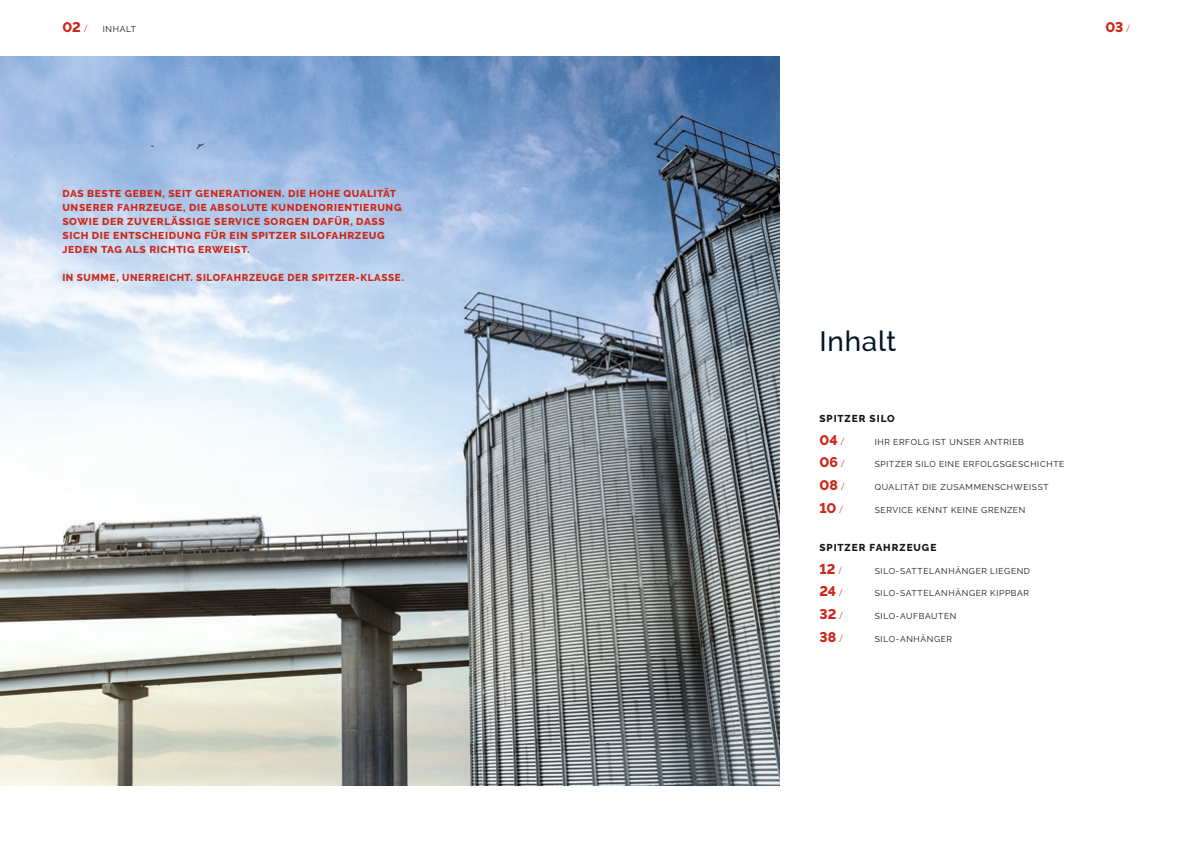
<style>
.page{position:relative;width:1191px;height:842px;background:#fff}
.page>*{position:absolute;margin:0;border:0;box-sizing:border-box;transform-origin:0 0}
.t1{font:500 28px "Raleway";letter-spacing:.025em;color:#021526}
.t2{font:800 14px "Raleway";color:#cb281b}
.t3{font:800 10px/14px "Raleway";letter-spacing:.06em;color:#cb281b}
.t4{font:800 10px "Raleway";letter-spacing:.095em;color:#151616}
.t5{font:8.5px "Raleway";letter-spacing:.075em;color:#151616}
.s1{font-family:"Helvetica Neue LT Std";font-weight:300;font-size:10px}
</style>
<div class="page">
<img style="left:0;top:57px;width:779px;height:728px">
<h2 class="t2" style="left:62px;top:19px;width:27px">02 <span class="s1">/</span></h2>
<h2 class="t2" style="left:1105px;top:19px;width:26px">03 <span class="s1">/</span></h2>
<p class="t5" style="left:103px;top:24px;width:35px">INHALT</p>
<p class="t3" style="left:62px;top:186px;width:340px">DAS BESTE GEBEN, SEIT GENERATIONEN. DIE HOHE QUALITÄT UNSERER FAHRZEUGE, DIE ABSOLUTE KUNDENORIENTIERUNG SOWIE DER ZUVERLÄSSIGE SERVICE SORGEN DAFÜR, DASS SICH DIE ENTSCHEIDUNG FÜR EIN SPITZER SILOFAHRZEUG JEDEN TAG ALS RICHTIG ERWEIST.</p>
<p class="t3" style="left:62px;top:270px;width:343px">IN SUMME, UNERREICHT. SILOFAHRZEUGE DER SPITZER-KLASSE.</p>
<h1 class="t1" style="left:819px;top:324px;width:78px">Inhalt</h1>
<p class="t4" style="left:819px;top:413px;width:77px">SPITZER SILO</p>
<h2 class="t2" style="left:819px;top:432px;width:26px">04 <span class="s1">/</span></h2>
<p class="t5" style="left:874px;top:437px;width:150px">IHR ERFOLG IST UNSER ANTRIEB</p>
<h2 class="t2" style="left:819px;top:454px;width:26px">06 <span class="s1">/</span></h2>
<p class="t5" style="left:874px;top:459px;width:191px">SPITZER SILO EINE ERFOLGSGESCHICHTE</p>
<h2 class="t2" style="left:819px;top:477px;width:26px">08 <span class="s1">/</span></h2>
<p class="t5" style="left:874px;top:482px;width:175px">QUALITÄT DIE ZUSAMMENSCHWEISST</p>
<h2 class="t2" style="left:819px;top:500px;width:25px">10 <span class="s1">/</span></h2>
<p class="t5" style="left:874px;top:505px;width:152px">SERVICE KENNT KEINE GRENZEN</p>
<p class="t4" style="left:819px;top:542px;width:118px">SPITZER FAHRZEUGE</p>
<h2 class="t2" style="left:819px;top:561px;width:24px">12 <span class="s1">/</span></h2>
<p class="t5" style="left:874px;top:566px;width:157px">SILO-SATTELANHÄNGER LIEGEND</p>
<h2 class="t2" style="left:819px;top:583px;width:25px">24 <span class="s1">/</span></h2>
<p class="t5" style="left:874px;top:588px;width:156px">SILO-SATTELANHÄNGER KIPPBAR</p>
<h2 class="t2" style="left:819px;top:606px;width:25px">32 <span class="s1">/</span></h2>
<p class="t5" style="left:874px;top:611px;width:83px">SILO-AUFBAUTEN</p>
<h2 class="t2" style="left:819px;top:629px;width:25px">38 <span class="s1">/</span></h2>
<p class="t5" style="left:874px;top:634px;width:79px">SILO-ANHÄNGER</p>
</div>
